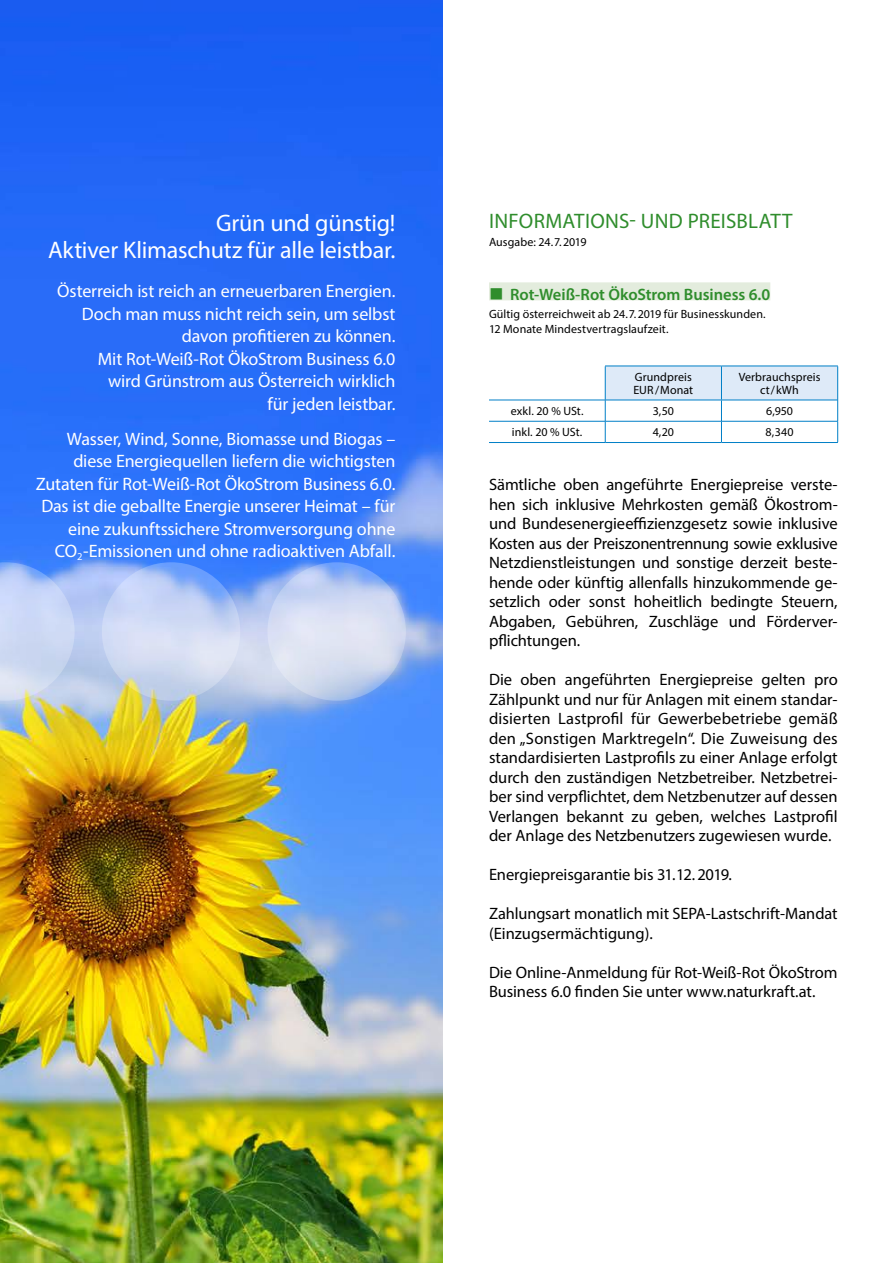
<style>
.page{position:relative;width:893px;height:1263px;background:#fff}
.page>*{position:absolute;margin:0;border:0;box-sizing:border-box;transform-origin:0 0}
.t1{font:24px/27px "Myriad Pro";letter-spacing:-.01em;color:#fff;text-align:right}
.t2{font:21px "Myriad Pro";letter-spacing:.015em;color:#2f8d2c}
.t3{font:18px/22.5px "Myriad Pro";letter-spacing:-.01em;color:#fff;text-align:right}
.t4{font:16.5px/19.5px "Myriad Pro";color:#000;text-align:justify}
.t5{font:600 16.5px "Myriad Pro";color:#2f8d2c}
.t6{font:12px/13.5px "Myriad Pro";letter-spacing:.005em;color:#000}
</style>
<div class="page">
<img style="left:0;top:0;width:442px;height:1263px">
<svg style="left:267px;top:562px;width:139px;height:139px;background:#ccd7f1"></svg>
<svg style="left:102px;top:562px;width:138px;height:139px;background:#c5d3f2"></svg>
<svg style="left:0;top:562px;width:75px;height:139px;background:#bfd0f2"></svg>
<div style="left:489px;top:282px;width:281px;height:18px;background:#e3ecdd"></div>
<hr style="left:489px;top:400px;width:116px;height:1px;background:#007fc7">
<hr style="left:489px;top:421px;width:116px;height:1px;background:#007fc7">
<svg style="left:605px;top:366px;width:233px;height:76px"></svg>
<hr style="left:489px;top:442px;width:116px;height:1px;background:#007fc7">
<hr style="left:605px;top:442px;width:116px;height:1px;background:#007fc7">
<hr style="left:721px;top:442px;width:117px;height:1px;background:#007fc7">
<h1 class="t1" style="left:48px;top:209px;width:349px">Grün und günstig!<br>Aktiver Klimaschutz für alle leistbar.</h1>
<p class="t3" style="left:57px;top:280px;width:340px">Österreich ist reich an erneuerbaren Energien.<br>Doch man muss nicht reich sein, um selbst davon profitieren zu können.<br>Mit Rot-Weiß-Rot ÖkoStrom Business 6.0<br>wird Grünstrom aus Österreich wirklich<br>für jeden leistbar.</p>
<p class="t3" style="left:36px;top:427px;width:361px">Wasser, Wind, Sonne, Biomasse und Biogas – diese Energiequellen liefern die wichtigsten Zutaten für Rot-Weiß-Rot ÖkoStrom Business 6.0.<br>Das ist die geballte Energie unserer Heimat – für eine zukunftssichere Stromversorgung ohne CO<sub>2</sub>-Emissionen und ohne radioaktiven Abfall.</p>
<p class="t2" style="left:489px;top:208px;width:305px">INFORMATIONS- UND PREISBLATT</p>
<p class="t6" style="left:489px;top:235px;width:99px">Ausgabe: 24.7.2019</p>
<p class="t5" style="left:489px;top:284px;width:283px">■ Rot-Weiß-Rot ÖkoStrom Business 6.0</p>
<p class="t6" style="left:489px;top:307px;width:278px;line-height:14.7px">Gültig österreichweit ab 24.7.2019 für Businesskunden.<br>12 Monate Mindestvertragslaufzeit.</p>
<p class="t6" style="left:633px;top:370px;width:61px">Grundpreis<br>EUR /Monat</p>
<p class="t6" style="left:739px;top:370px;width:83px;text-align:center">Verbrauchspreis ct/kWh</p>
<p class="t6" style="left:511px;top:404px;width:74px">exkl. 20 % USt.</p>
<p class="t6" style="left:653px;top:404px;width:23px">3,50</p>
<p class="t6" style="left:766px;top:404px;width:29px">6,950</p>
<p class="t6" style="left:512px;top:425px;width:72px">inkl. 20 % USt.</p>
<p class="t6" style="left:653px;top:425px;width:23px">4,20</p>
<p class="t6" style="left:766px;top:425px;width:30px">8,340</p>
<p class="t4" style="left:489px;top:474px;width:350px">Sämtliche oben angeführte Energiepreise verste&shy;hen sich inklusive Mehrkosten gemäß Ökostrom&shy;und Bundesenergieeffizienzgesetz sowie inklusive Kosten aus der Preiszonentrennung sowie exklusive Netzdienstleistungen und sonstige derzeit beste&shy;hende oder künftig allenfalls hinzukommende ge&shy;setzlich oder sonst hoheitlich bedingte Steuern, Abgaben, Gebühren, Zuschläge und Förderver&shy;pflichtungen.</p>
<p class="t4" style="left:489px;top:669px;width:350px">Die oben angeführten Energiepreise gelten pro Zählpunkt und nur für Anlagen mit einem standar&shy;disierten Lastprofil für Gewerbebetriebe gemäß den „Sonstigen Marktregeln“. Die Zuweisung des standardisierten Lastprofils zu einer Anlage erfolgt durch den zuständigen Netzbetreiber. Netzbetrei&shy;ber sind verpflichtet, dem Netzbenutzer auf dessen Verlangen bekannt zu geben, welches Lastprofil der Anlage des Netzbenutzers zugewiesen wurde.</p>
<p class="t4" style="left:489px;top:864px;width:244px">Energiepreisgarantie bis 31.12. 2019.</p>
<p class="t4" style="left:489px;top:903px;width:350px">Zahlungsart monatlich mit SEPA-Lastschrift-Mandat (Einzugsermächtigung).</p>
<p class="t4" style="left:489px;top:962px;width:350px">Die Online-Anmeldung für Rot-Weiß-Rot ÖkoStrom<br>Business 6.0 finden Sie unter www.naturkraft.at.</p>
</div>
